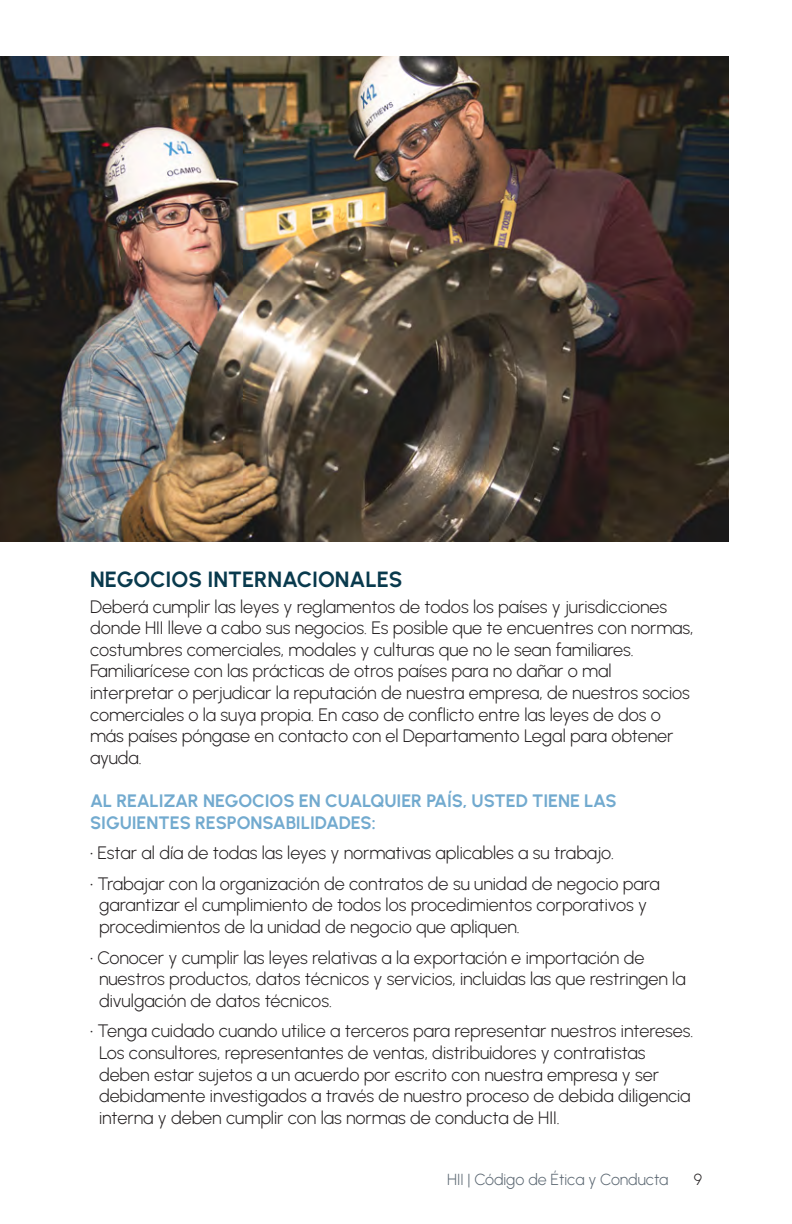
<style>
.page{position:relative;width:792px;height:1224px;background:#fff}
.page>*{position:absolute;margin:0;border:0;box-sizing:border-box;transform-origin:0 0}
.t1{font:700 22px "Urbanist";color:#093a4d}
.t2{font:300 18px/21.6px "Urbanist";color:#231f20}
.t3{font:700 18px "Urbanist";color:#72aacf}
.t4{font:300 16px "Urbanist";color:#5a6671}
.t5{font:300 16px "Urbanist";color:#231f20}
</style>
<div class="page">
<img style="left:0;top:56px;width:729px;height:485px">
<p class="t1" style="left:90px;top:564px;width:314px">NEGOCIOS INTERNACIONALES</p>
<p class="t2" style="left:90px;top:595px;width:605px">Deberá cumplir las leyes y reglamentos de todos los países y jurisdicciones donde HII lleve a cabo sus negocios. Es posible que te encuentres con normas, costumbres comerciales, modales y culturas que no le sean familiares.<br>Familiarícese con las prácticas de otros países para no dañar o mal interpretar o perjudicar la reputación de nuestra empresa, de nuestros socios comerciales o la suya propia. En caso de conflicto entre las leyes de dos o más países póngase en contacto con el Departamento Legal para obtener ayuda.</p>
<p class="t3" style="left:90px;top:788px;width:528px">AL REALIZAR NEGOCIOS EN CUALQUIER PAÍS, USTED TIENE LAS</p>
<p class="t3" style="left:90px;top:810px;width:287px">SIGUIENTES RESPONSABILIDADES:</p>
<p class="t2" style="left:90px;top:842px;width:526px">• Estar al día de todas las leyes y normativas aplicables a su trabajo.</p>
<p class="t2" style="left:99px;top:872px;width:562px;text-indent:-9px">• Trabajar con la organización de contratos de su unidad de negocio para garantizar el cumplimiento de todos los procedimientos corporativos y procedimientos de la unidad de negocio que apliquen.</p>
<p class="t2" style="left:99px;top:946px;width:588px;text-indent:-9px">• Conocer y cumplir las leyes relativas a la exportación e importación de nuestros productos, datos técnicos y servicios, incluidas las que restringen la divulgación de datos técnicos.</p>
<p class="t2" style="left:99px;top:1020px;width:596px;text-indent:-9px">• Tenga cuidado cuando utilice a terceros para representar nuestros intereses.<br>Los consultores, representantes de ventas, distribuidores y contratistas deben estar sujetos a un acuerdo por escrito con nuestra empresa y ser debidamente investigados a través de nuestro proceso de debida diligencia interna y deben cumplir con las normas de conducta de HII.</p>
<p class="t4" style="left:447px;top:1169px;width:223px">HII | Código de Ética y Conducta</p>
<p class="t5" style="left:694px;top:1169px;width:10px">9</p>
</div>
